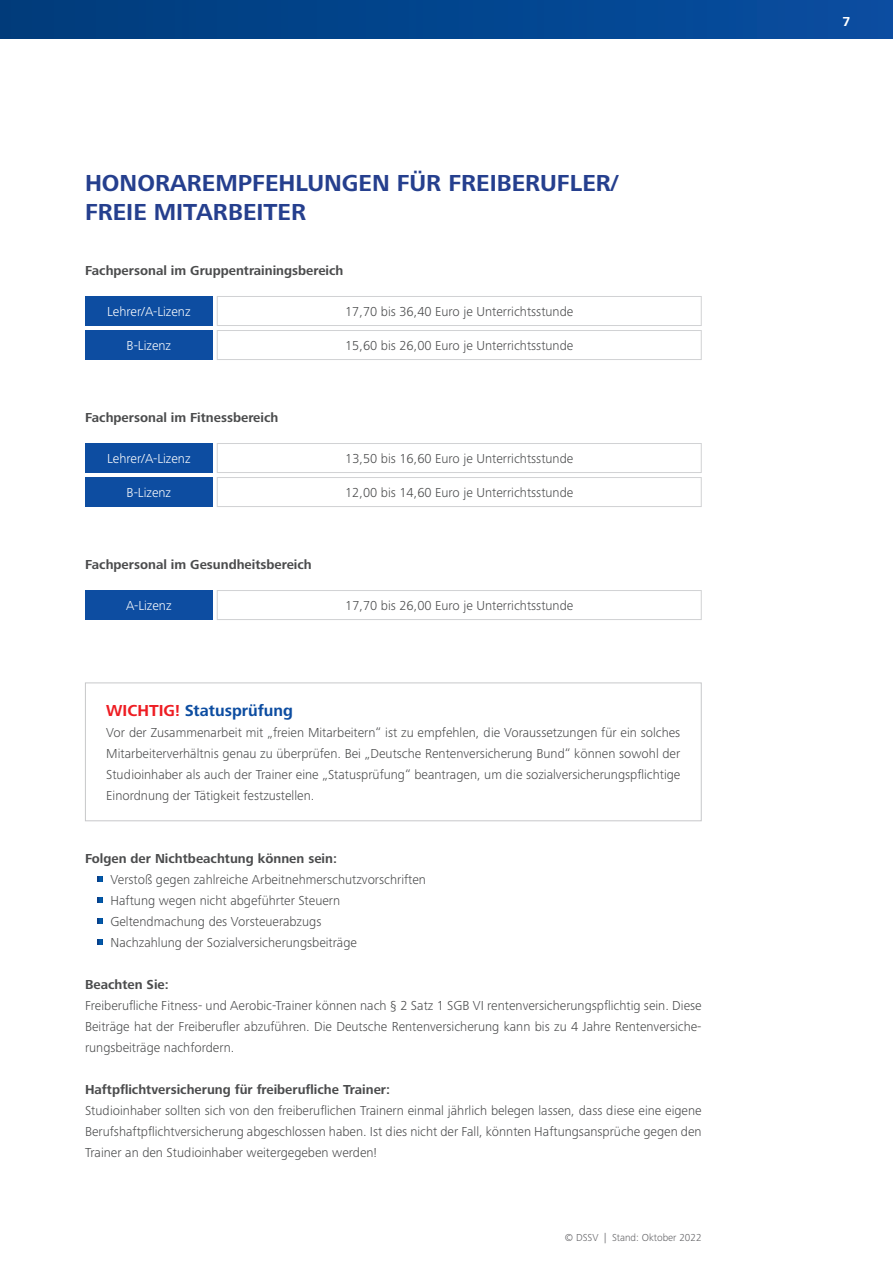
<style>
.page{position:relative;width:893px;height:1263px;background:#fff}
.page>*{position:absolute;margin:0;border:0;box-sizing:border-box;transform-origin:0 0}
.t1{font:700 24px/28.8px "Frutiger Next Pro";color:#253f8e}
.t2{font:700 16.5px "Frutiger Next Pro";color:#0d4da1}
.t3{font:300 13.5px/21px "Frutiger Next Pro";color:#4b4c4d;text-align:justify}
.t4{font:700 13.5px "Frutiger Next Pro";color:#4b4c4d}
.t5{font:300 13.5px "Frutiger Next Pro";color:#fff}
.t6{font:700 13.5px "Frutiger Next Pro";color:#fff}
.t7{font:300 10.5px "Frutiger Next Pro";color:#636366}
.s1{color:#ee1d23}
</style>
<div class="page">
<div style="left:0;top:0;width:893px;height:38px;background:linear-gradient(to right,#003c7b,#084da0)"></div>
<svg style="left:98px;top:877px;width:5px;height:5px"></svg>
<svg style="left:98px;top:898px;width:5px;height:5px"></svg>
<svg style="left:98px;top:919px;width:5px;height:5px"></svg>
<svg style="left:98px;top:940px;width:5px;height:5px"></svg>
<div style="left:217px;top:296px;width:485px;height:30px;border:1px solid #d1d2d4"></div>
<div style="left:85px;top:296px;width:128px;height:30px;background:#0d4da1"></div>
<div style="left:85px;top:330px;width:128px;height:30px;background:#0d4da1"></div>
<div style="left:217px;top:330px;width:485px;height:30px;border:1px solid #d1d2d4"></div>
<div style="left:217px;top:443px;width:485px;height:30px;border:1px solid #d1d2d4"></div>
<div style="left:85px;top:443px;width:128px;height:30px;background:#0d4da1"></div>
<div style="left:85px;top:477px;width:128px;height:30px;background:#0d4da1"></div>
<div style="left:217px;top:477px;width:485px;height:30px;border:1px solid #d1d2d4"></div>
<div style="left:217px;top:590px;width:485px;height:30px;border:1px solid #d1d2d4"></div>
<div style="left:85px;top:590px;width:128px;height:30px;background:#0d4da1"></div>
<div style="left:85px;top:682px;width:617px;height:139px;border:1px solid #c7c8ca"></div>
<h1 class="t1" style="left:85px;top:169px;width:535px">HONORAREMPFEHLUNGEN FÜR FREIBERUFLER/<br>FREIE MITARBEITER</h1>
<p class="t4" style="left:85px;top:263px;width:260px">Fachpersonal im Gruppentrainingsbereich</p>
<p class="t5" style="left:107px;top:304px;width:85px">Lehrer/A-Lizenz</p>
<p class="t3" style="left:345px;top:301px;width:230px">17,70 bis 36,40 Euro je Unterrichtsstunde</p>
<p class="t5" style="left:127px;top:338px;width:46px">B-Lizenz</p>
<p class="t3" style="left:345px;top:335px;width:230px">15,60 bis 26,00 Euro je Unterrichtsstunde</p>
<p class="t4" style="left:85px;top:410px;width:195px">Fachpersonal im Fitnessbereich</p>
<p class="t5" style="left:107px;top:451px;width:85px">Lehrer/A-Lizenz</p>
<p class="t3" style="left:345px;top:448px;width:230px">13,50 bis 16,60 Euro je Unterrichtsstunde</p>
<p class="t5" style="left:127px;top:485px;width:46px">B-Lizenz</p>
<p class="t3" style="left:345px;top:482px;width:230px">12,00 bis 14,60 Euro je Unterrichtsstunde</p>
<p class="t4" style="left:85px;top:557px;width:228px">Fachpersonal im Gesundheitsbereich</p>
<p class="t5" style="left:126px;top:598px;width:47px">A-Lizenz</p>
<p class="t3" style="left:345px;top:595px;width:230px">17,70 bis 26,00 Euro je Unterrichtsstunde</p>
<p class="t2" style="left:106px;top:701px;width:188px"><span class="s1">WICHTIG!</span> Statusprüfung</p>
<p class="t3" style="left:106px;top:722px;width:576px">Vor der Zusammenarbeit mit „freien Mitarbeitern“ ist zu empfehlen, die Voraussetzungen für ein solches Mitarbeiterverhältnis genau zu überprüfen. Bei „Deutsche Rentenversicherung Bund“ können sowohl der Studioinhaber als auch der Trainer eine „Statusprüfung“ beantragen, um die sozialversicherungspflichtige Einordnung der Tätigkeit festzustellen.</p>
<p class="t4" style="left:85px;top:851px;width:253px">Folgen der Nichtbeachtung können sein:</p>
<p class="t3" style="left:111px;top:869px;width:317px;text-align:left">Verstoß gegen zahlreiche Arbeitnehmerschutzvorschriften Haftung wegen nicht abgeführter Steuern Geltendmachung des Vorsteuerabzugs<br>Nachzahlung der Sozialversicherungsbeiträge</p>
<p class="t4" style="left:85px;top:977px;width:85px">Beachten Sie:</p>
<p class="t3" style="left:85px;top:995px;width:618px">Freiberufliche Fitness- und Aerobic-Trainer können nach § 2 Satz 1 SGB VI rentenversicherungspflichtig sein. Diese Beiträge hat der Freiberufler abzuführen. Die Deutsche Rentenversicherung kann bis zu 4 Jahre Rentenversiche&shy;rungsbeiträge nachfordern.</p>
<p class="t4" style="left:85px;top:1082px;width:307px">Haftpflichtversicherung für freiberufliche Trainer:</p>
<p class="t3" style="left:85px;top:1100px;width:618px">Studioinhaber sollten sich von den freiberuflichen Trainern einmal jährlich belegen lassen, dass diese eine eigene Berufshaftpflichtversicherung abgeschlossen haben. Ist dies nicht der Fall, könnten Haftungsansprüche gegen den Trainer an den Studioinhaber weitergegeben werden!</p>
<p class="t7" style="left:565px;top:1232px;width:138px">© DSSV | Stand: Oktober 2022</p>
<p class="t6" style="left:842px;top:14px;width:9px">7</p>
</div>
